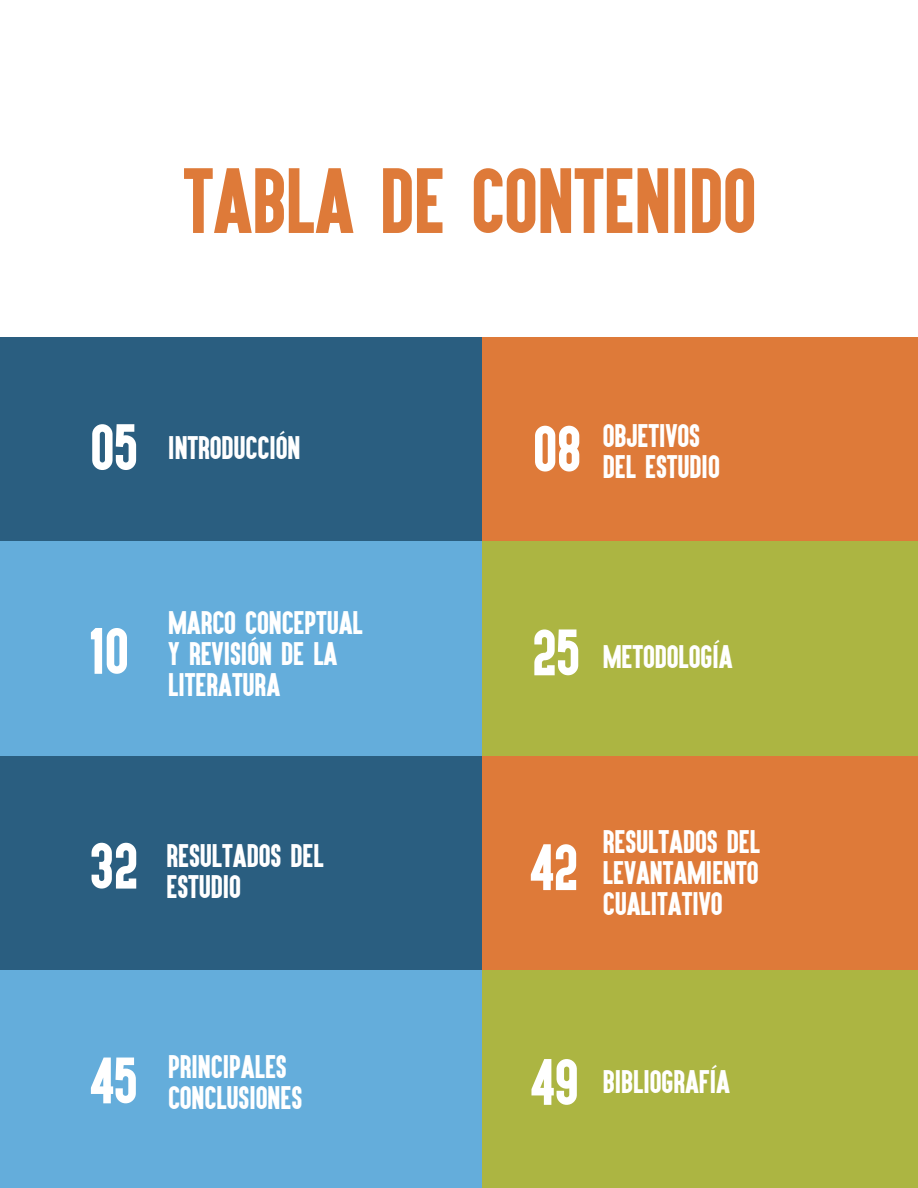
<style>
.page{position:relative;width:918px;height:1188px;background:#fff}
.page>*{position:absolute;margin:0;border:0;box-sizing:border-box;transform-origin:0 0}
.t1{font:76.35px "Aku&Kamu";color:#de7a39}
.t2{font:54px "Aku&Kamu";color:#fff}
.t3{font:27px/31px "Aku&Kamu";color:#fff}
.s1{font-size:54px}
</style>
<div class="page">
<div style="left:0;top:337px;width:520px;height:219px;background:#2a5e80"></div>
<div style="left:483px;top:337px;width:435px;height:219px;background:#de7a39"></div>
<div style="left:0;top:541px;width:519px;height:219px;background:#64addb"></div>
<div style="left:483px;top:541px;width:435px;height:219px;background:#acb542"></div>
<div style="left:0;top:756px;width:519px;height:219px;background:#2a5e80"></div>
<div style="left:483px;top:756px;width:435px;height:219px;background:#de7a39"></div>
<div style="left:0;top:971px;width:519px;height:217px;background:#64addb"></div>
<div style="left:483px;top:971px;width:435px;height:217px;background:#acb542"></div>
<h1 class="t1" style="left:183px;top:151px;width:575px">TABLA DE CONTENIDO</h1>
<p class="t3" style="left:90px;top:431px;width:212px"><span class="s1">05</span> INTRODUCCIÓN</p>
<h2 class="t2" style="left:533px;top:413px;width:49px">08</h2>
<p class="t3" style="left:603px;top:420px;width:118px">OBJETIVOS<br>DEL ESTUDIO</p>
<p class="t3" style="left:168px;top:607px;width:196px">MARCO CONCEPTUAL<br>Y REVISIÓN DE LA<br>LITERATURA</p>
<h2 class="t2" style="left:90px;top:616px;width:40px">10</h2>
<h2 class="t2" style="left:532px;top:617px;width:49px">25</h2>
<p class="t3" style="left:603px;top:641px;width:131px">METODOLOGÍA</p>
<h2 class="t2" style="left:90px;top:830px;width:49px">32</h2>
<h2 class="t2" style="left:530px;top:832px;width:49px">42</h2>
<p class="t3" style="left:167px;top:839px;width:159px">RESULTADOS DEL<br>ESTUDIO</p>
<p class="t3" style="left:603px;top:825px;width:159px;text-align:justify">RESULTADOS DEL LEVANTAMIENTO CUALITATIVO</p>
<p class="t3" style="left:168px;top:1050px;width:136px">PRINCIPALES<br>CONCLUSIONES</p>
<p class="t3" style="left:603px;top:1066px;width:129px">BIBLIOGRAFÍA</p>
<h2 class="t2" style="left:90px;top:1045px;width:49px">45</h2>
<h2 class="t2" style="left:530px;top:1047px;width:49px">49</h2>
</div>
